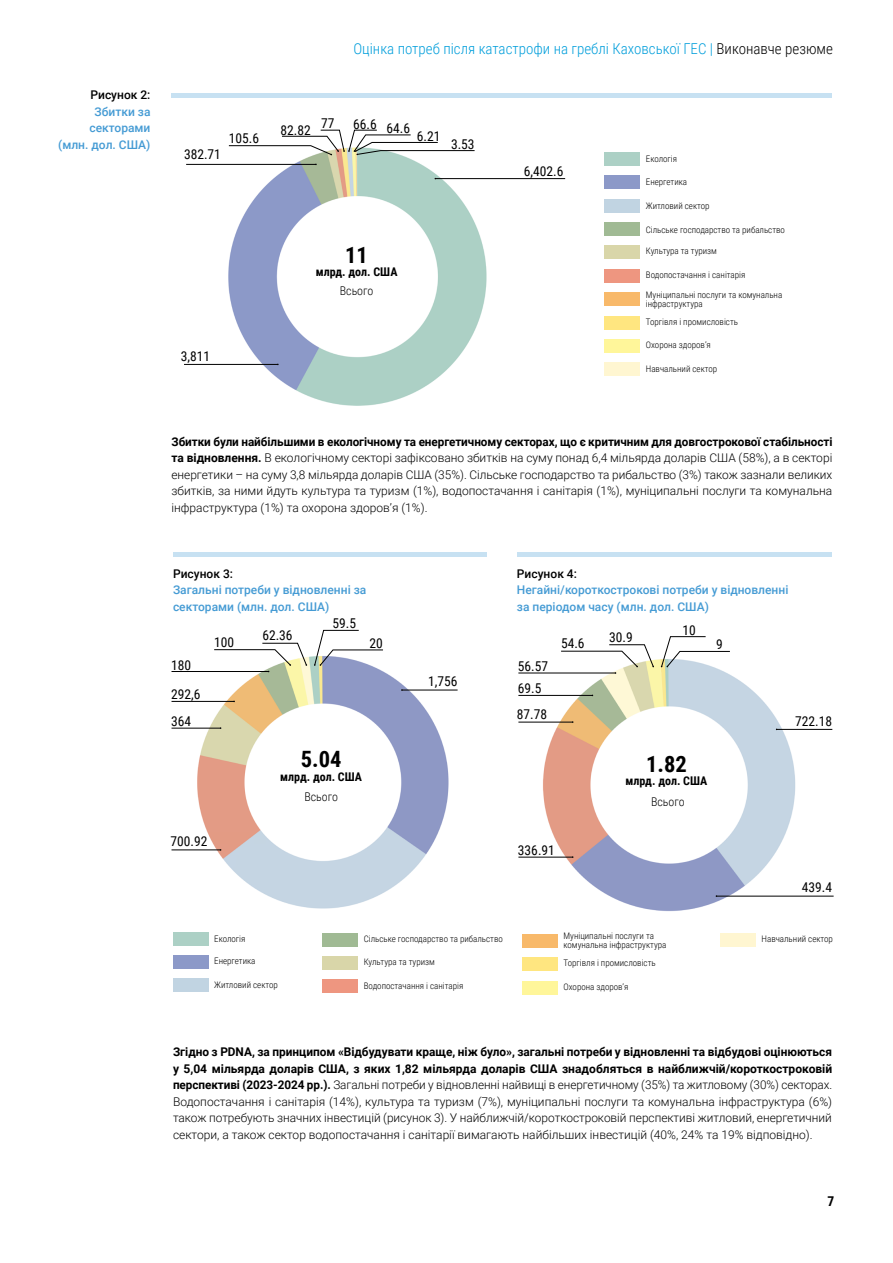
<style>
.page{position:relative;width:893px;height:1263px;background:#fff}
.page>*{position:absolute;margin:0;border:0;box-sizing:border-box;transform-origin:0 0}
.main_text_black{font:700 22.5px "Roboto Condensed";color:#000}
.t1{font:300 15px "Roboto Condensed";color:#009edb}
.main_text_black-2{font:13.5px "Roboto Condensed";color:#000}
.t2{font:700 13.5px "Roboto Condensed";color:#000}
.main_text_light{font:300 12px/16.5px "Roboto";color:#000;text-align:justify}
.figure_style{font:500 12px/16.5px "Roboto";color:#459bd4}
.main_text_black-3{font:700 12px "Roboto Condensed";color:#000}
.main_text_black-4{font:300 12px "Roboto Condensed";color:#000}
.main_text_black-5{font:300 9px/9px "Roboto Condensed";color:#000}
.s1{color:#000}
.s2{font-weight:700}
</style>
<div class="page">
<img style="left:216px;top:155px;width:297px;height:251px">
<img style="left:173px;top:656px;width:285px;height:253px">
<img style="left:519px;top:659px;width:295px;height:252px">
<hr style="left:435px;top:178px;width:130px;height:1px;background:#000">
<hr style="left:186px;top:164px;width:130px;height:1px;background:#000">
<hr style="left:184px;top:364px;width:94px;height:1px;background:#000">
<hr style="left:172px;top:93px;width:660px;height:4px;background:#c7e1f2">
<hr style="left:173px;top:553px;width:314px;height:4px;background:#c7e1f2">
<hr style="left:517px;top:553px;width:315px;height:4px;background:#c7e1f2">
<div style="left:605px;top:152px;width:35px;height:14px;background:#acd0c5"></div>
<div style="left:173px;top:932px;width:35px;height:14px;background:#acd0c5"></div>
<div style="left:605px;top:175px;width:35px;height:14px;background:#8c99c8"></div>
<div style="left:605px;top:222px;width:35px;height:14px;background:#a0ba94"></div>
<div style="left:605px;top:269px;width:35px;height:14px;background:#ee9680"></div>
<div style="left:605px;top:316px;width:35px;height:14px;background:#ffe680"></div>
<div style="left:605px;top:199px;width:35px;height:14px;background:#c1d4e2"></div>
<div style="left:605px;top:245px;width:35px;height:14px;background:#d9d6a9"></div>
<div style="left:605px;top:292px;width:35px;height:14px;background:#f8b96a"></div>
<div style="left:605px;top:339px;width:35px;height:14px;background:#fff69a"></div>
<div style="left:605px;top:362px;width:35px;height:14px;background:#fff6d1"></div>
<div style="left:173px;top:954px;width:35px;height:14px;background:#8c99c8"></div>
<div style="left:323px;top:932px;width:35px;height:14px;background:#a0ba94"></div>
<div style="left:323px;top:979px;width:35px;height:14px;background:#ee9680"></div>
<div style="left:522px;top:957px;width:35px;height:14px;background:#ffe680"></div>
<div style="left:173px;top:978px;width:35px;height:14px;background:#c1d4e2"></div>
<div style="left:323px;top:956px;width:35px;height:14px;background:#d9d6a9"></div>
<div style="left:522px;top:934px;width:35px;height:14px;background:#f8b96a"></div>
<div style="left:522px;top:981px;width:35px;height:13px;background:#fff69a"></div>
<div style="left:720px;top:932px;width:35px;height:14px;background:#fff6d1"></div>
<svg style="left:228px;top:130px;width:247px;height:25px"></svg>
<svg style="left:314px;top:630px;width:69px;height:36px"></svg>
<svg style="left:661px;top:636px;width:69px;height:31px"></svg>
<hr style="left:402px;top:690px;width:56px;height:1px;background:#000">
<hr style="left:777px;top:729px;width:55px;height:1px;background:#000">
<hr style="left:716px;top:896px;width:118px;height:1px;background:#000">
<hr style="left:172px;top:850px;width:49px;height:1px;background:#000">
<hr style="left:518px;top:857px;width:55px;height:1px;background:#000">
<hr style="left:518px;top:722px;width:55px;height:1px;background:#000">
<hr style="left:172px;top:728px;width:49px;height:1px;background:#000">
<hr style="left:172px;top:701px;width:62px;height:1px;background:#000">
<hr style="left:518px;top:695px;width:74px;height:1px;background:#000">
<hr style="left:172px;top:671px;width:97px;height:1px;background:#000">
<svg style="left:214px;top:643px;width:93px;height:29px"></svg>
<hr style="left:518px;top:673px;width:97px;height:1px;background:#000">
<svg style="left:561px;top:644px;width:93px;height:30px"></svg>
<p class="figure_style" style="left:58px;top:86px;width:94px;text-align:right"><span class="s1">Рисунок 2:<br></span>Збитки за секторами (млн. дол. США)</p>
<p class="t1" style="left:353px;top:38px;width:481px">Оцінка потреб після катастрофи на греблі Каховської ГЕС | <span class="s1">Виконавче резюме</span></p>
<p class="main_text_black-2" style="left:184px;top:145px;width:38px">382.71</p>
<p class="main_text_black-2" style="left:229px;top:129px;width:32px">105.6</p>
<p class="main_text_black-2" style="left:280px;top:121px;width:32px">82.82</p>
<p class="main_text_black-2" style="left:321px;top:113px;width:15px">77</p>
<p class="main_text_black-2" style="left:353px;top:114px;width:25px">66.6</p>
<p class="main_text_black-2" style="left:386px;top:119px;width:25px">64.6</p>
<p class="main_text_black-2" style="left:417px;top:126px;width:25px">6.21</p>
<p class="main_text_black-2" style="left:451px;top:135px;width:25px">3.53</p>
<p class="main_text_black-2" style="left:181px;top:347px;width:31px">3,811</p>
<p class="main_text_black" style="left:345px;top:239px;width:24px">11</p>
<p class="main_text_black-3" style="left:316px;top:263px;width:83px">млрд. дол. США</p>
<p class="main_text_black-4" style="left:340px;top:282px;width:35px">Всього</p>
<p class="main_text_black-2" style="left:524px;top:162px;width:41px">6,402.6</p>
<p class="main_text_black-5" style="left:646px;top:154px;width:33px">Екологія</p>
<p class="main_text_black-5" style="left:646px;top:177px;width:43px">Енергетика</p>
<p class="main_text_black-5" style="left:646px;top:225px;width:141px">Сільське господарство та рибальство</p>
<p class="main_text_black-5" style="left:646px;top:270px;width:101px">Водопостачання і санітарія</p>
<p class="main_text_black-5" style="left:646px;top:317px;width:94px">Торгівля і промисловість</p>
<p class="main_text_black-5" style="left:646px;top:201px;width:65px">Житловий сектор</p>
<p class="main_text_black-5" style="left:646px;top:246px;width:73px">Культура та туризм</p>
<p class="main_text_black-5" style="left:646px;top:290px;width:138px">Муніципальні послуги та комунальна інфраструктура</p>
<p class="main_text_black-5" style="left:646px;top:340px;width:66px">Охорона здоров’я</p>
<p class="main_text_black-5" style="left:646px;top:364px;width:73px">Навчальний сектор</p>
<p class="main_text_light" style="left:172px;top:433px;width:662px"><span class="s2">Збитки були найбільшими в екологічному та енергетичному секторах, що є критичним для довгострокової стабільності та відновлення.</span> В екологічному секторі зафіксовано збитків на суму понад 6,4 мільярда доларів США (58%), а в секторі енергетики – на суму 3,8 мільярда доларів США (35%). Сільське господарство та рибальство (3%) також зазнали великих збитків, за ними йдуть культура та туризм (1%), водопостачання і санітарія (1%), муніципальні послуги та комунальна інфраструктура (1%) та охорона здоров’я (1%).</p>
<p class="figure_style" style="left:173px;top:565px;width:195px"><span class="s1">Рисунок 3:<br></span>Загальні потреби у відновленні за секторами (млн. дол. США)</p>
<p class="figure_style" style="left:517px;top:565px;width:273px"><span class="s1">Рисунок 4:<br></span>Негайні/короткострокові потреби у відновленні за періодом часу (млн. дол. США)</p>
<p class="main_text_black-2" style="left:333px;top:614px;width:25px">59.5</p>
<p class="main_text_black-2" style="left:682px;top:621px;width:15px">10</p>
<p class="main_text_black-2" style="left:262px;top:626px;width:32px">62.36</p>
<p class="main_text_black-2" style="left:609px;top:627px;width:25px">30.9</p>
<p class="main_text_black-2" style="left:214px;top:632px;width:22px">100</p>
<p class="main_text_black-2" style="left:561px;top:634px;width:25px">54.6</p>
<p class="main_text_black-2" style="left:369px;top:633px;width:15px">20</p>
<p class="main_text_black-2" style="left:716px;top:635px;width:8px">9</p>
<p class="main_text_black-2" style="left:171px;top:655px;width:22px">180</p>
<p class="main_text_black-2" style="left:518px;top:657px;width:32px">56.57</p>
<p class="main_text_black-2" style="left:171px;top:685px;width:31px">292,6</p>
<p class="main_text_black-2" style="left:171px;top:712px;width:22px">364</p>
<p class="main_text_black-2" style="left:171px;top:832px;width:38px">700.92</p>
<p class="main_text_black" style="left:301px;top:743px;width:42px">5.04</p>
<p class="main_text_black-3" style="left:280px;top:768px;width:83px">млрд. дол. США</p>
<p class="main_text_black-4" style="left:304px;top:788px;width:35px">Всього</p>
<p class="main_text_black-2" style="left:428px;top:671px;width:31px">1,756</p>
<p class="main_text_black-2" style="left:518px;top:679px;width:25px">69.5</p>
<p class="main_text_black-2" style="left:517px;top:705px;width:32px">87.78</p>
<p class="main_text_black-2" style="left:518px;top:840px;width:38px">336.91</p>
<p class="main_text_black" style="left:646px;top:748px;width:42px">1.82</p>
<p class="main_text_black-3" style="left:625px;top:772px;width:83px">млрд. дол. США</p>
<p class="main_text_black-4" style="left:651px;top:793px;width:35px">Всього</p>
<p class="main_text_black-5" style="left:214px;top:933px;width:33px">Екологія</p>
<p class="main_text_black-5" style="left:214px;top:956px;width:43px">Енергетика</p>
<p class="main_text_black-5" style="left:214px;top:980px;width:65px">Житловий сектор</p>
<p class="main_text_black-5" style="left:364px;top:934px;width:141px">Сільське господарство та рибальство</p>
<p class="main_text_black-5" style="left:364px;top:981px;width:101px">Водопостачання і санітарія</p>
<p class="main_text_black-5" style="left:364px;top:957px;width:73px">Культура та туризм</p>
<p class="main_text_black-5" style="left:563px;top:931px;width:104px">Муніципальні послуги та комунальна інфраструктура</p>
<p class="main_text_black-5" style="left:563px;top:982px;width:66px">Охорона здоров’я</p>
<p class="main_text_black-5" style="left:563px;top:958px;width:94px">Торгівля і промисловість</p>
<p class="main_text_black-2" style="left:795px;top:712px;width:38px">722.18</p>
<p class="main_text_black-2" style="left:802px;top:878px;width:32px">439.4</p>
<p class="main_text_black-5" style="left:761px;top:934px;width:73px">Навчальний сектор</p>
<p class="main_text_light" style="left:173px;top:1043px;width:661px"><span class="s2">Згідно з PDNA, за принципом «Відбудувати краще, ніж було», загальні потреби у відновленні та відбудові оцінюються у 5,04 мільярда доларів США, з яких 1,82 мільярда доларів США знадобляться в найближчій/короткостроковій перспективі (2023-2024 рр.).</span> Загальні потреби у відновленні найвищі в енергетичному (35%) та житловому (30%) секторах.<br>Водопостачання і санітарія (14%), культура та туризм (7%), муніципальні послуги та комунальна інфраструктура (6%) також потребують значних інвестицій (рисунок 3). У найближчій/короткостроковій перспективі житловий, енергетичний сектори, а також сектор водопостачання і санітарії вимагають найбільших інвестицій (40%, 24% та 19% відповідно).</p>
<p class="t2" style="left:827px;top:1191px;width:8px">7</p>
</div>
